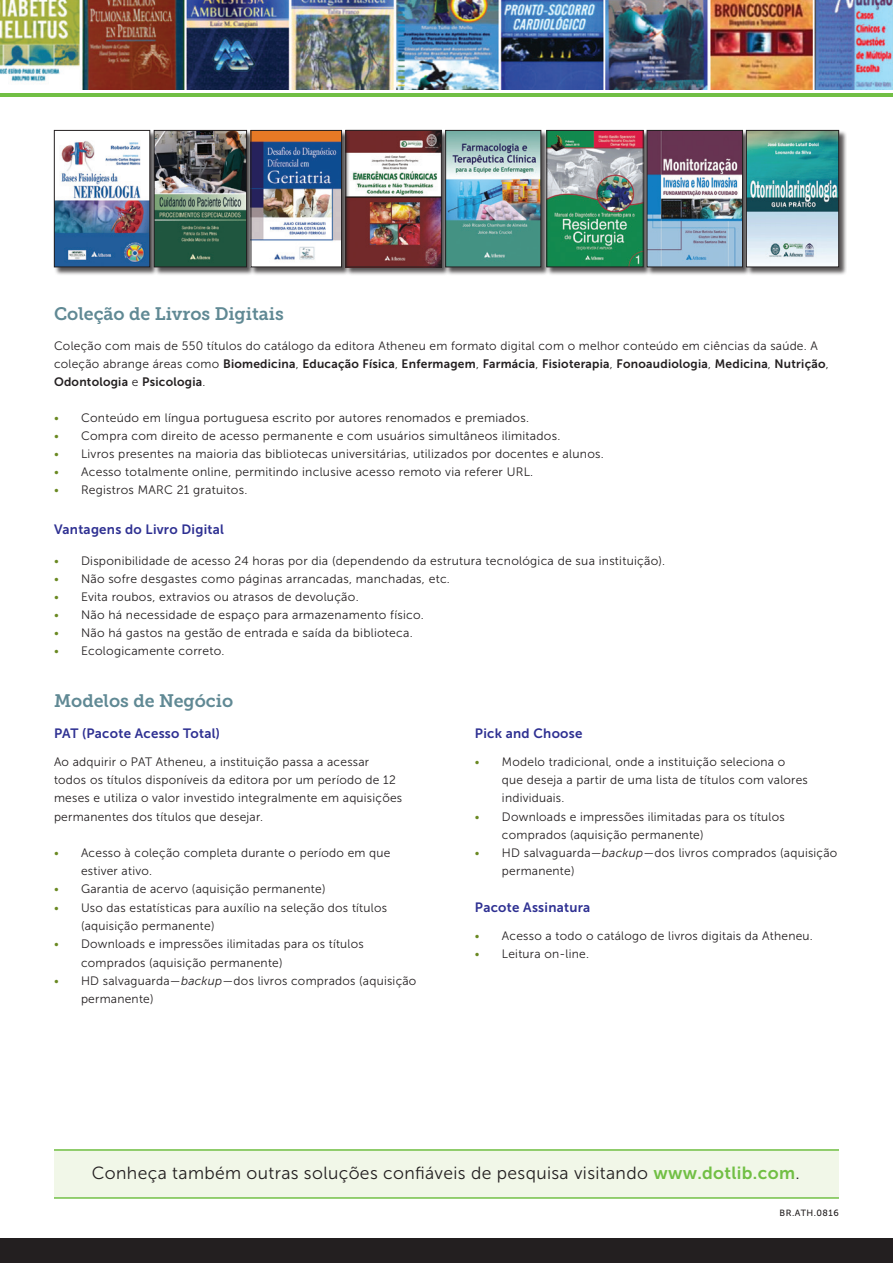
<style>
.page{position:relative;width:893px;height:1263px;background:#fff}
.page>*{position:absolute;margin:0;border:0;box-sizing:border-box;transform-origin:0 0}
.t1{font:18px "Museo Slab 700";color:#608994}
.t2{font:17.55px "Museo Sans 300";letter-spacing:.02em;color:#231f20}
.t3{font:13.5px "Museo Sans 700";letter-spacing:.02em;color:#2e3092}
.t4{font:12.15px/18.3px "Museo Sans 300";letter-spacing:.02em;color:#231f20}
.t5{font:9px "Museo Sans 500";letter-spacing:.06em;color:#231f20}
.s1{font-family:"Museo Sans 700"}
.s2{font-size:12px;color:#6a8922}
.s3{font-style:italic}
.s4{font-family:"Museo Sans 700";color:#71bf44}
</style>
<div class="page">
<img style="left:0;top:0;width:893px;height:89px">
<div style="left:0;top:1239px;width:893px;height:24px;background:#231f20"></div>
<div style="left:54px;top:1149px;width:785px;height:48px;background:#f1f7e8"></div>
<hr style="left:54px;top:1149px;width:785px;height:2px;background:#71bf44">
<hr style="left:54px;top:1197px;width:785px;height:2px;background:#71bf44">
<hr style="left:0;top:93px;width:893px;height:3px;background:#71bf44">
<div style="left:345px;top:130px;width:105px;height:145px;background:#231f20;opacity:.75"></div>
<img style="left:350px;top:132px;width:90px;height:133px">
<div style="left:346px;top:130px;width:96px;height:137px;border:1px solid #231f20"></div>
<div style="left:54px;top:130px;width:104px;height:145px;background:#231f20;opacity:.75"></div>
<img style="left:56px;top:132px;width:92px;height:133px">
<div style="left:54px;top:130px;width:96px;height:137px;border:1px solid #231f20"></div>
<div style="left:154px;top:130px;width:101px;height:145px;background:#231f20;opacity:.75"></div>
<img style="left:156px;top:132px;width:89px;height:133px">
<div style="left:154px;top:130px;width:93px;height:137px;border:1px solid #231f20"></div>
<div style="left:250px;top:130px;width:100px;height:145px;background:#231f20;opacity:.75"></div>
<img style="left:253px;top:132px;width:87px;height:133px">
<div style="left:251px;top:130px;width:91px;height:137px;border:1px solid #231f20"></div>
<div style="left:445px;top:130px;width:104px;height:145px;background:#231f20;opacity:.75"></div>
<img style="left:447px;top:132px;width:92px;height:133px">
<div style="left:445px;top:130px;width:96px;height:137px;border:1px solid #231f20"></div>
<div style="left:546px;top:130px;width:106px;height:145px;background:#231f20;opacity:.75"></div>
<img style="left:548px;top:132px;width:93px;height:133px">
<div style="left:546px;top:130px;width:97px;height:137px;border:1px solid #231f20"></div>
<div style="left:647px;top:130px;width:104px;height:145px;background:#231f20;opacity:.75"></div>
<img style="left:649px;top:132px;width:92px;height:133px">
<div style="left:647px;top:130px;width:96px;height:137px;border:1px solid #231f20"></div>
<div style="left:746px;top:130px;width:101px;height:145px;background:#231f20;opacity:.75"></div>
<img style="left:748px;top:132px;width:89px;height:133px">
<div style="left:746px;top:130px;width:93px;height:137px;border:1px solid #231f20"></div>
<p class="t1" style="left:54px;top:303px;width:231px">Coleção de Livros Digitais</p>
<p class="t4" style="left:54px;top:337px;width:776px">Coleção com mais de 550 títulos do catálogo da editora Atheneu em formato digital com o melhor conteúdo em ciências da saúde. A coleção abrange áreas como <span class="s1">Biomedicina</span>, <span class="s1">Educação Física</span>, <span class="s1">Enfermagem</span>, <span class="s1">Farmácia</span>, <span class="s1">Fisioterapia</span>, <span class="s1">Fonoaudiologia</span>, <span class="s1">Medicina</span>, <span class="s1">Nutrição</span>,<br><span class="s1">Odontologia</span> e <span class="s1">Psicologia</span>.</p>
<p class="t4" style="left:54px;top:409px;width:477px"><span class="s2">•</span> Conteúdo em língua portuguesa escrito por autores renomados e premiados.</p>
<p class="t4" style="left:54px;top:427px;width:508px"><span class="s2">•</span> Compra com direito de acesso permanente e com usuários simultâneos ilimitados.</p>
<p class="t4" style="left:54px;top:445px;width:551px"><span class="s2">•</span> Livros presentes na maioria das bibliotecas universitárias, utilizados por docentes e alunos.</p>
<p class="t4" style="left:54px;top:463px;width:481px"><span class="s2">•</span> Acesso totalmente online, permitindo inclusive acesso remoto via referer URL.</p>
<p class="t4" style="left:54px;top:481px;width:195px"><span class="s2">•</span> Registros MARC 21 gratuitos.</p>
<p class="t3" style="left:54px;top:522px;width:171px">Vantagens do Livro Digital</p>
<p class="t4" style="left:54px;top:552px;width:613px"><span class="s2">•</span> Disponibilidade de acesso 24 horas por dia (dependendo da estrutura tecnológica de sua instituição).</p>
<p class="t4" style="left:54px;top:570px;width:397px"><span class="s2">•</span> Não sofre desgastes como páginas arrancadas, manchadas, etc.</p>
<p class="t4" style="left:54px;top:588px;width:306px"><span class="s2">•</span> Evita roubos, extravios ou atrasos de devolução.</p>
<p class="t4" style="left:54px;top:606px;width:371px"><span class="s2">•</span> Não há necessidade de espaço para armazenamento físico.</p>
<p class="t4" style="left:54px;top:624px;width:360px"><span class="s2">•</span> Não há gastos na gestão de entrada e saída da biblioteca.</p>
<p class="t4" style="left:54px;top:642px;width:172px"><span class="s2">•</span> Ecologicamente correto.</p>
<p class="t1" style="left:54px;top:691px;width:181px">Modelos de Negócio</p>
<p class="t3" style="left:54px;top:726px;width:167px">PAT (Pacote Acesso Total)</p>
<p class="t4" style="left:54px;top:752px;width:350px">Ao adquirir o PAT Atheneu, a instituição passa a acessar todos os títulos disponíveis da editora por um período de 12 meses e utiliza o valor investido integralmente em aquisições permanentes dos títulos que desejar.</p>
<p class="t4" style="left:81px;top:844px;width:311px;text-indent:-27px"><span class="s2">•</span> Acesso à coleção completa durante o período em que estiver ativo.</p>
<p class="t4" style="left:54px;top:880px;width:273px"><span class="s2">•</span> Garantia de acervo (aquisição permanente)</p>
<p class="t4" style="left:81px;top:898px;width:308px;text-indent:-27px"><span class="s2">•</span> Uso das estatísticas para auxílio na seleção dos títulos (aquisição permanente)</p>
<p class="t4" style="left:81px;top:935px;width:284px;text-indent:-27px"><span class="s2">•</span> Downloads e impressões ilimitadas para os títulos comprados (aquisição permanente)</p>
<p class="t4" style="left:81px;top:971px;width:337px;text-indent:-27px"><span class="s2">•</span> HD salvaguarda—<span class="s3">backup</span>—dos livros comprados (aquisição permanente)</p>
<p class="t3" style="left:475px;top:726px;width:109px">Pick and Choose</p>
<p class="t4" style="left:502px;top:752px;width:307px;text-indent:-27px"><span class="s2">•</span> Modelo tradicional, onde a instituição seleciona o que deseja a partir de uma lista de títulos com valores individuais.</p>
<p class="t4" style="left:502px;top:807px;width:284px;text-indent:-27px"><span class="s2">•</span> Downloads e impressões ilimitadas para os títulos comprados (aquisição permanente)</p>
<p class="t4" style="left:502px;top:844px;width:337px;text-indent:-27px"><span class="s2">•</span> HD salvaguarda—<span class="s3">backup</span>—dos livros comprados (aquisição permanente)</p>
<p class="t3" style="left:475px;top:900px;width:117px">Pacote Assinatura</p>
<p class="t4" style="left:475px;top:926px;width:339px"><span class="s2">•</span> Acesso a todo o catálogo de livros digitais da Atheneu.</p>
<p class="t4" style="left:475px;top:944px;width:115px"><span class="s2">•</span> Leitura on-line.</p>
<p class="t2" style="left:92px;top:1163px;width:709px">Conheça também outras soluções confiáveis de pesquisa visitando <span class="s4">www.dotlib.com</span>.</p>
<p class="t5" style="left:779px;top:1208px;width:61px">BR.ATH.0816</p>
</div>
